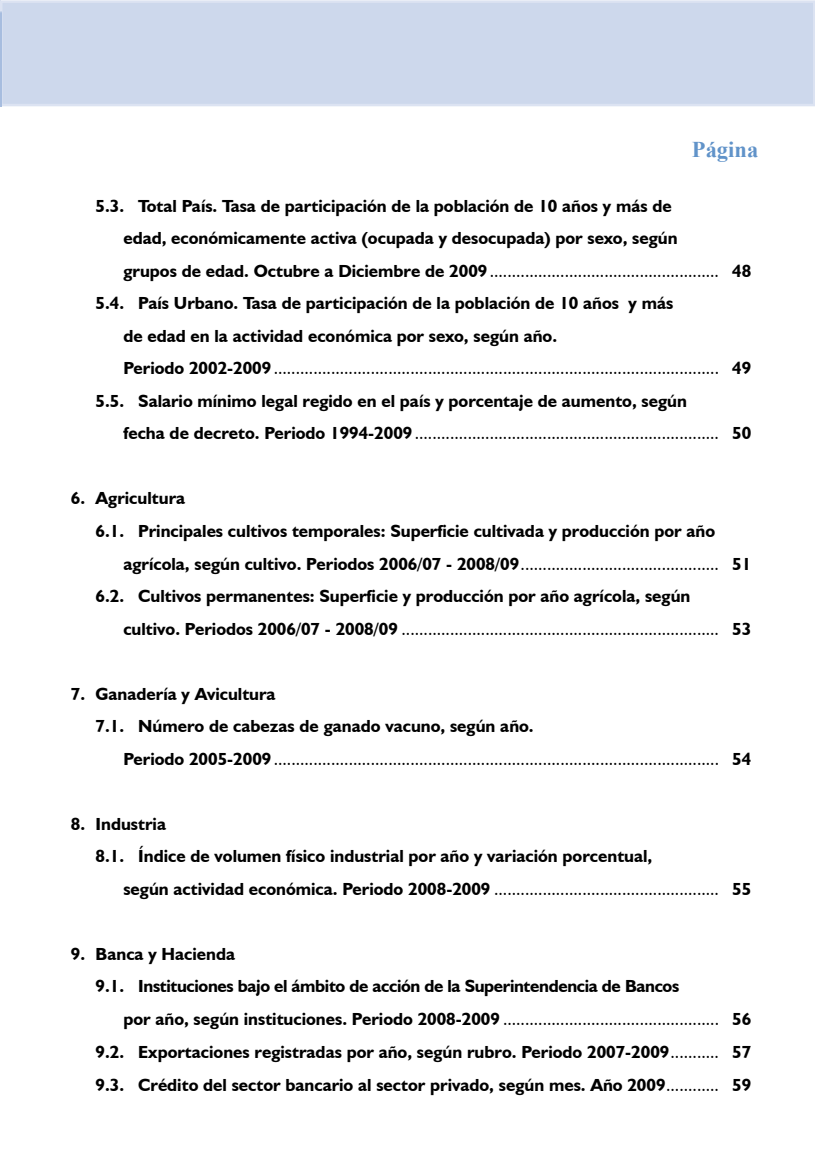
<style>
.page{position:relative;width:815px;height:1170px;background:#fff}
.page>*{position:absolute;margin:0;border:0;box-sizing:border-box;transform-origin:0 0}
.t1{font:700 22.5px "Times New Roman";color:#6193c9}
.t2{font:700 17.5px "Humanist 521 BT";color:#000}
.t3{font:17.5px "Humanist 521 BT";color:#000}
.t4{font:700 17.5px "Humanist 521 BT";letter-spacing:-.02em;color:#000}
.s1{font-weight:700}
.s2{font-weight:400}
</style>
<div class="page">
<div style="left:0;top:0;width:815px;height:106px;background:#cdd8ec;border:2px solid #dce3f2"></div>
<p class="t1" style="left:692px;top:134px;width:68px">Página</p>
<p class="t2" style="left:96px;top:195px;width:578px">5.3. Total País. Tasa de participación de la población de 10 años y más de</p>
<p class="t2" style="left:123px;top:227px;width:556px">edad, económicamente activa (ocupada y desocupada) por sexo, según</p>
<p class="t3" style="left:123px;top:260px;width:629px"><span class="s1">grupos de edad. Octubre a Diciembre de 2009</span>.................................................... <span class="s1">48</span></p>
<p class="t2" style="left:96px;top:292px;width:579px">5.4. País Urbano. Tasa de participación de la población de 10 años y más</p>
<p class="t2" style="left:123px;top:325px;width:435px">de edad en la actividad económica por sexo, según año.</p>
<p class="t3" style="left:123px;top:357px;width:629px"><span class="s1">Periodo 2002-2009</span>..................................................................................................... <span class="s1">49</span></p>
<p class="t2" style="left:96px;top:390px;width:593px">5.5. Salario mínimo legal regido en el país y porcentaje de aumento, según</p>
<p class="t3" style="left:123px;top:422px;width:629px"><span class="s1">fecha de decreto. Periodo 1994-2009</span>..................................................................... <span class="s1">50</span></p>
<p class="t2" style="left:71px;top:487px;width:116px">6. Agricultura</p>
<p class="t2" style="left:96px;top:520px;width:621px">6.1. Principales cultivos temporales: Superficie cultivada y producción por año</p>
<p class="t2" style="left:123px;top:552px;width:629px">agrícola, según cultivo. Periodos 2006/07 - 2008/09<span class="s2">.............................................</span> 51</p>
<p class="t2" style="left:96px;top:585px;width:596px">6.2. Cultivos permanentes: Superficie y producción por año agrícola, según</p>
<p class="t3" style="left:123px;top:617px;width:629px"><span class="s1">cultivo. Periodos 2006/07 - 2008/09</span> ........................................................................ <span class="s1">53</span></p>
<p class="t2" style="left:71px;top:682px;width:206px">7. Ganadería y Avicultura</p>
<p class="t2" style="left:96px;top:715px;width:440px">7.1. Número de cabezas de ganado vacuno, según año.</p>
<p class="t3" style="left:123px;top:747px;width:629px"><span class="s1">Periodo 2005-2009</span>..................................................................................................... <span class="s1">54</span></p>
<p class="t2" style="left:71px;top:812px;width:97px">8. Industria</p>
<p class="t2" style="left:96px;top:845px;width:558px">8.1. Índice de volumen físico industrial por año y variación porcentual,</p>
<p class="t3" style="left:123px;top:877px;width:629px"><span class="s1">según actividad económica. Periodo 2008-2009</span> ................................................... <span class="s1">55</span></p>
<p class="t2" style="left:71px;top:942px;width:166px">9. Banca y Hacienda</p>
<p class="t4" style="left:96px;top:975px;width:585px">9.1. Instituciones bajo el ámbito de acción de la Superintendencia de Bancos</p>
<p class="t3" style="left:123px;top:1007px;width:629px"><span class="s1">por año, según instituciones. Periodo 2008-2009</span> ................................................. <span class="s1">56</span></p>
<p class="t2" style="left:96px;top:1041px;width:657px">9.2. Exportaciones registradas por año, según rubro. Periodo 2007-2009<span class="s2">...........</span> 57</p>
<p class="t2" style="left:96px;top:1074px;width:657px">9.3. Crédito del sector bancario al sector privado, según mes. Año 2009<span class="s2">............</span> 59</p>
</div>
